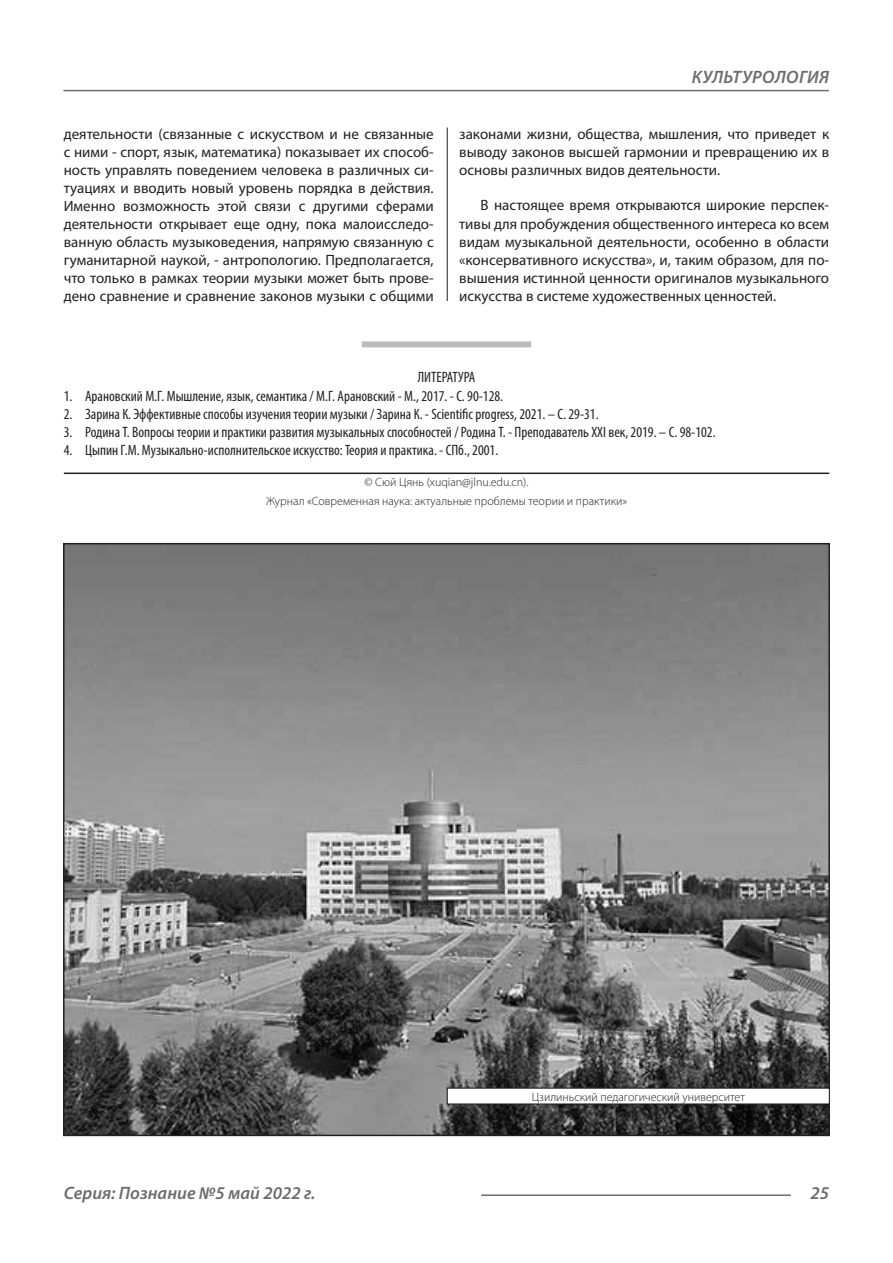
<style>
.page{position:relative;width:893px;height:1263px;background:#fff}
.page>*{position:absolute;margin:0;border:0;box-sizing:border-box;transform-origin:0 0}
.t1{font:italic 600 18px "Myriad Pro";color:#6c6d70}
.t2{font:italic 600 18px "Myriad Pro";letter-spacing:.02em;color:#6c6d70}
.Статья_текст{font:15px/18px "Myriad Pro";color:#231f20;text-align:justify}
.Библиография_Литерат{font:condensed 15px "Myriad Pro";color:#231f20}
.Автор_копирайт{font:300 12px "Myriad Pro";color:#231f20}
</style>
<div class="page">
<hr style="left:447px;top:128px;width:1px;height:1007px;background:#231f20">
<hr style="left:63px;top:90px;width:766px;height:1px;background:#6c6d70">
<hr style="left:481px;top:1194px;width:310px;height:2px;background:#6c6d70">
<div style="left:438px;top:301px;width:17px;height:845px;background:#fff"></div>
<div style="left:362px;top:341px;width:169px;height:6px;background:#bcbdc0"></div>
<hr style="left:64px;top:473px;width:765px;height:1px;background:#231f20">
<img style="left:66px;top:546px;width:761px;height:587px">
<div style="left:447px;top:1088px;width:382px;height:16px;background:#fff"></div>
<div style="left:447px;top:1087px;width:383px;height:17px;border:1px solid #231f20"></div>
<p class="t2" style="left:692px;top:66px;width:139px">КУЛЬТУРОЛОГИЯ</p>
<p class="Статья_текст" style="left:64px;top:125px;width:371px">деятельности (связанные с искусством и не связанные с ними - спорт, язык, математика) показывает их способ&shy;ность управлять поведением человека в различных си&shy;туациях и вводить новый уровень порядка в действия.<br>Именно возможность этой связи с другими сферами деятельности открывает еще одну, пока малоисследо&shy;ванную область музыковедения, напрямую связанную с гуманитарной наукой, - антропологию. Предполагается, что только в рамках теории музыки может быть прове&shy;дено сравнение и сравнение законов музыки с общими</p>
<p class="Статья_текст" style="left:459px;top:125px;width:371px">законами жизни, общества, мышления, что приведет к выводу законов высшей гармонии и превращению их в основы различных видов деятельности.</p>
<p class="Статья_текст" style="left:459px;top:196px;width:371px;text-indent:21px">В настоящее время открываются широкие перспек&shy;тивы для пробуждения общественного интереса ко всем видам музыкальной деятельности, особенно в области «консервативного искусства», и, таким образом, для по&shy;вышения истинной ценности оригиналов музыкального искусства в системе художественных ценностей.</p>
<p class="Библиография_Литерат" style="left:418px;top:368px;width:59px">ЛИТЕРАТУРА</p>
<p class="Библиография_Литерат" style="left:64px;top:386px;width:441px">1. Арановский М.Г. Мышление, язык, семантика / М.Г. Арановский - М., 2017. - С. 90-128.</p>
<p class="Библиография_Литерат" style="left:64px;top:404px;width:536px">2. Зарина К. Эффективные способы изучения теории музыки / Зарина К. - Scientific progress, 2021. – C. 29-31.</p>
<p class="Библиография_Литерат" style="left:64px;top:422px;width:653px">3. Родина Т. Вопросы теории и практики развития музыкальных способностей / Родина Т. - Преподаватель ХХI век, 2019. – C. 98-102.</p>
<p class="Библиография_Литерат" style="left:64px;top:440px;width:436px">4. Цыпин Г.М. Музыкально-исполнительское искусство: Теория и практика. - СПб., 2001.</p>
<p class="Автор_копирайт" style="left:365px;top:474px;width:165px">© Сюй Цянь (xuqian@jlnu.edu.cn).</p>
<p class="Автор_копирайт" style="left:266px;top:494px;width:363px">Журнал «Современная наука: актуальные проблемы теории и практики»</p>
<p class="Автор_копирайт" style="left:532px;top:1089px;width:215px">Цзилиньский педагогический университет</p>
<p class="t1" style="left:64px;top:1182px;width:253px">Серия: Познание №5 май 2022 г.</p>
<p class="t1" style="left:810px;top:1182px;width:20px">25</p>
</div>
